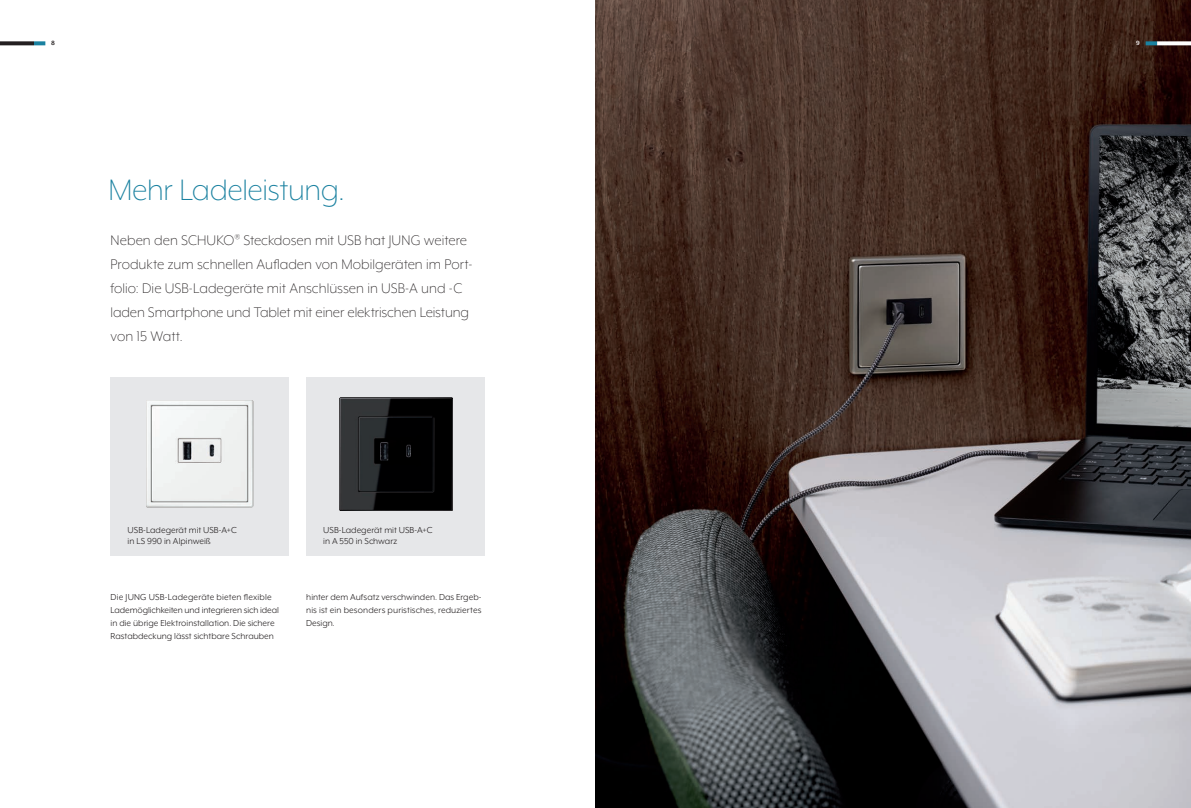
<style>
.page{position:relative;width:1191px;height:808px;background:#fff}
.page>*{position:absolute;margin:0;border:0;box-sizing:border-box;transform-origin:0 0}
.t1{font:300 34px "Mr Eaves XL Mod OT";letter-spacing:-.01em;color:#1a81a0}
.t2{font:300 16px/24px "Mr Eaves XL Mod OT";color:#231f20}
.t3{font:10px/13px "Mr Eaves XL Mod OT";color:#231f20}
.t4{font:700 7px "Mr Eaves XL Mod OT";color:#231f20}
.t5{font:700 7px "Mr Eaves XL Mod OT";color:#fff}
</style>
<div class="page">
<div style="left:306px;top:377px;width:179px;height:179px;background:#e6e7e9"></div>
<div style="left:111px;top:377px;width:178px;height:179px;background:#e6e7e9"></div>
<img style="left:339px;top:397px;width:113px;height:113px">
<img style="left:146px;top:400px;width:108px;height:108px">
<img style="left:595px;top:0;width:596px;height:808px">
<svg style="left:1145px;top:41px;width:12px;height:4px"></svg>
<svg style="left:1157px;top:41px;width:34px;height:4px"></svg>
<svg style="left:34px;top:41px;width:11px;height:4px"></svg>
<svg style="left:0;top:41px;width:34px;height:4px"></svg>
<p class="t4" style="left:51px;top:40px;width:5px">8</p>
<p class="t5" style="left:1136px;top:40px;width:5px">9</p>
<h1 class="t1" style="left:108px;top:173px;width:237px">Mehr Ladeleistung.</h1>
<p class="t2" style="left:111px;top:228px;width:363px">Neben den SCHUKO<sup>®</sup> Steckdosen mit USB hat JUNG weitere Produkte zum schnellen Aufladen von Mobilgeräten im Port&shy;folio: Die USB-Ladegeräte mit Anschlüssen in USB-A und -C laden Smartphone und Tablet mit einer elektrischen Leistung von 15 Watt.</p>
<p class="t3" style="left:128px;top:524px;width:111px;line-height:11.5px">USB-Ladegerät mit USB-A+C in LS 990 in Alpinweiß</p>
<p class="t3" style="left:323px;top:524px;width:111px;line-height:11.5px">USB-Ladegerät mit USB-A+C in A 550 in Schwarz</p>
<p class="t3" style="left:111px;top:590px;width:170px">Die JUNG USB-Ladegeräte bieten flexible Lademöglichkeiten und integrieren sich ideal in die übrige Elektroinstallation. Die sichere Rastabdeckung lässt sichtbare Schrauben</p>
<p class="t3" style="left:306px;top:590px;width:177px;text-align:justify">hinter dem Aufsatz verschwinden. Das Ergeb&shy;nis ist ein besonders puristisches, reduziertes Design.</p>
</div>
